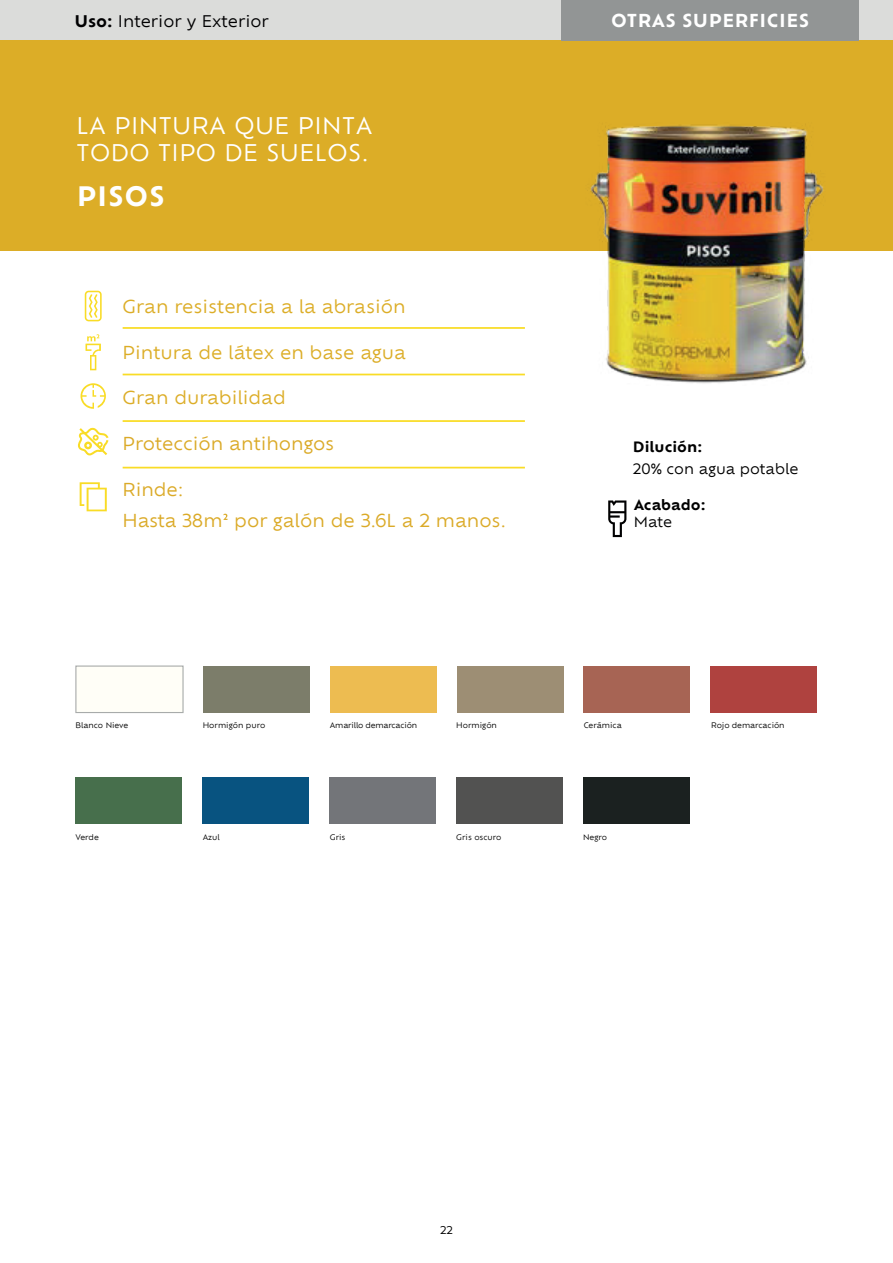
<style>
.page{position:relative;width:893px;height:1263px;background:#fff}
.page>*{position:absolute;margin:0;border:0;box-sizing:border-box;transform-origin:0 0}
.t1{font:700 26.25px "Suvinil Sans";letter-spacing:.03em;color:#fff}
.t2{font:22.5px/27px "Suvinil Sans";letter-spacing:.02em;color:#fff}
.t3{font:17.55px "Suvinil Sans";color:#dcad27}
.t4{font:17.55px/30.9px "Suvinil Sans";color:#dbaa28}
.t5{font:700 17.55px "Suvinil Sans";letter-spacing:.03em;color:#fff}
.t6{font:15.75px "Suvinil Sans";color:#000001}
.t7{font:13.95px "Suvinil Sans";color:#000001}
.t8{font:700 13.95px "Suvinil Sans";color:#000001}
.t9{font:10.5px "Suvinil Sans";color:#000001}
.t10{font:7.5px "Suvinil Sans";letter-spacing:-.005em;color:#000001}
.t11{font:7.5px "Suvinil Sans";letter-spacing:-.025em;color:#000001}
.s1{font-weight:700}
</style>
<div class="page">
<div style="left:0;top:39px;width:893px;height:212px;background:#dcad27"></div>
<svg style="left:223px;top:514px;width:4px;height:6px"></svg>
<hr style="left:123px;top:327px;width:402px;height:2px;background:#f9dc26">
<hr style="left:123px;top:374px;width:402px;height:1px;background:#f9dc26">
<hr style="left:123px;top:420px;width:402px;height:2px;background:#f9dc26">
<hr style="left:123px;top:467px;width:402px;height:1px;background:#f9dc26">
<div style="left:0;top:0;width:893px;height:40px;background:#dbdcda"></div>
<div style="left:561px;top:0;width:298px;height:40px;background:#929595"></div>
<svg style="left:608px;top:500px;width:18px;height:37px"></svg>
<img style="left:514px;top:125px;width:310px;height:259px">
<svg style="left:85px;top:291px;width:17px;height:30px"></svg>
<svg style="left:86px;top:334px;width:15px;height:36px"></svg>
<svg style="left:81px;top:383px;width:25px;height:26px"></svg>
<svg style="left:78px;top:427px;width:30px;height:28px"></svg>
<svg style="left:80px;top:482px;width:27px;height:29px"></svg>
<div style="left:203px;top:666px;width:107px;height:46px;background:#7c7d6a"></div>
<div style="left:75px;top:665px;width:109px;height:48px;background:#fffef7;border:1px solid #a8abaa"></div>
<div style="left:76px;top:777px;width:106px;height:46px;background:#476f4c"></div>
<div style="left:202px;top:777px;width:107px;height:46px;background:#085380"></div>
<div style="left:330px;top:666px;width:106px;height:46px;background:#edbc51"></div>
<div style="left:329px;top:777px;width:107px;height:46px;background:#737579"></div>
<div style="left:583px;top:777px;width:107px;height:46px;background:#1b2120"></div>
<div style="left:457px;top:666px;width:106px;height:46px;background:#9d8e74"></div>
<div style="left:456px;top:777px;width:107px;height:46px;background:#525251"></div>
<div style="left:584px;top:666px;width:106px;height:46px;background:#a76454"></div>
<div style="left:710px;top:666px;width:107px;height:46px;background:#af423f"></div>
<h3 class="t6" style="left:74px;top:10px;width:196px"><span class="s1">Uso:</span> Interior y Exterior</h3>
<h3 class="t5" style="left:611px;top:8px;width:199px">OTRAS SUPERFICIES</h3>
<h2 class="t2" style="left:77px;top:111px;width:297px">LA PINTURA QUE PINTA<br>TODO TIPO DE SUELOS.</h2>
<h1 class="t1" style="left:77px;top:178px;width:89px">PISOS</h1>
<h3 class="t3" style="left:123px;top:294px;width:285px">Gran resistencia a la abrasión</h3>
<h3 class="t3" style="left:123px;top:340px;width:285px">Pintura de látex en base agua</h3>
<h3 class="t3" style="left:123px;top:386px;width:165px">Gran durabilidad</h3>
<h3 class="t4" style="left:123px;top:427px;width:213px">Protección antihongos</h3>
<h3 class="t4" style="left:123px;top:473px;width:385px">Rinde:<br>Hasta 38m por galón de 3.6L a 2 manos.</h3>
<p class="t10" style="left:75px;top:720px;width:54px">Blanco Nieve</p>
<p class="t10" style="left:203px;top:720px;width:64px">Hormigón puro</p>
<p class="t11" style="left:330px;top:720px;width:89px">Amarillo demarcación</p>
<p class="t10" style="left:456px;top:720px;width:42px">Hormigón</p>
<h3 class="t8" style="left:633px;top:437px;width:71px">Dilución:</h3>
<h3 class="t7" style="left:633px;top:459px;width:167px">20% con agua potable</h3>
<h3 class="t8" style="left:634px;top:495px;width:73px">Acabado:</h3>
<h3 class="t7" style="left:634px;top:512px;width:40px">Mate</h3>
<p class="t10" style="left:584px;top:720px;width:40px">Cerámica</p>
<p class="t10" style="left:711px;top:720px;width:75px">Rojo demarcación</p>
<p class="t10" style="left:75px;top:832px;width:25px">Verde</p>
<p class="t10" style="left:203px;top:832px;width:19px">Azul</p>
<p class="t10" style="left:330px;top:832px;width:17px">Gris</p>
<p class="t10" style="left:456px;top:832px;width:47px">Gris oscuro</p>
<p class="t10" style="left:583px;top:832px;width:26px">Negro</p>
<h3 class="t9" style="left:440px;top:1222px;width:14px">22</h3>
</div>
